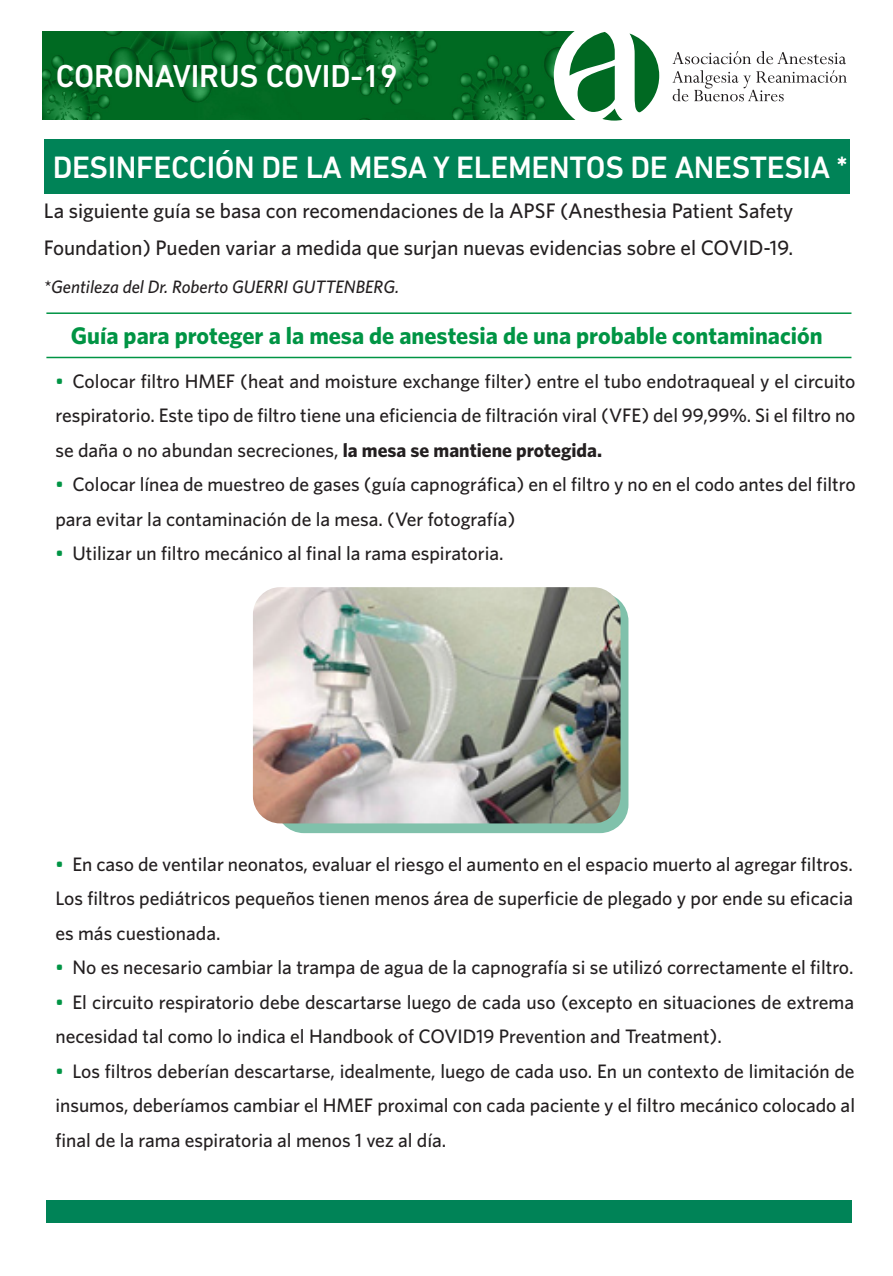
<style>
.page{position:relative;width:893px;height:1276px;background:#fff}
.page>*{position:absolute;margin:0;border:0;box-sizing:border-box;transform-origin:0 0}
.t1{font:500 32.25px "DIN Next LT Pro";letter-spacing:-.005em;color:#fff}
.t2{font:500 31.5px "DIN Next LT Pro";letter-spacing:-.01em;color:#fff}
.t3{font:700 24px "Whitney";color:#009444}
.t4{font:500 21px/37.5px "Whitney";color:#231f20}
.t5{font:500 19.5px/34.5px "Whitney";color:#231f20;text-align:justify}
.t6{font:italic 500 18px "Whitney";color:#231f20}
.s1{color:#009444}
.s2{font-weight:700}
</style>
<div class="page">
<div style="left:275px;top:592px;width:353px;height:241px;background:linear-gradient(to right,#83c2ad,#7fc0aa);border-radius:29px"></div>
<div style="left:47px;top:1199px;width:805px;height:23px;background:#008357"></div>
<img style="left:43px;top:31px;width:531px;height:88px">
<div style="left:554px;top:18px;width:114px;height:114px;background:#fff;border-radius:50%"></div>
<div style="left:44px;top:140px;width:805px;height:54px;background:#008357"></div>
<svg style="left:672px;top:51px;width:79px;height:13px"></svg>
<svg style="left:757px;top:51px;width:89px;height:13px"></svg>
<svg style="left:672px;top:70px;width:175px;height:31px"></svg>
<svg style="left:569px;top:32px;width:54px;height:89px"></svg>
<svg style="left:629px;top:33px;width:30px;height:80px"></svg>
<hr style="left:46px;top:357px;width:805px;height:1px;background:#009444">
<hr style="left:46px;top:312px;width:805px;height:2px;background:#009444">
<img style="left:253px;top:587px;width:368px;height:236px">
<h1 class="t1" style="left:56px;top:57px;width:344px">CORONAVIRUS COVID-19</h1>
<h2 class="t2" style="left:53px;top:149px;width:796px">DESINFECCIÓN DE LA MESA Y ELEMENTOS DE ANESTESIA *</h2>
<p class="t4" style="left:44px;top:191px;width:751px">La siguiente guía se basa con recomendaciones de la APSF (Anesthesia Patient Safety<br>Foundation) Pueden variar a medida que surjan nuevas evidencias sobre el COVID-19.</p>
<p class="t6" style="left:44px;top:276px;width:357px">*Gentileza del Dr. Roberto GUERRI GUTTENBERG.</p>
<p class="t3" style="left:71px;top:321px;width:753px">Guía para proteger a la mesa de anestesia de una probable contaminación</p>
<p class="t5" style="left:55px;top:363px;width:802px"><span class="s1">•</span> Colocar filtro HMEF (heat and moisture exchange filter) entre el tubo endotraqueal y el circuito respiratorio. Este tipo de filtro tiene una eficiencia de filtración viral (VFE) del 99,99%. Si el filtro no se daña o no abundan secreciones, <span class="s2">la mesa se mantiene protegida.</span></p>
<p class="t5" style="left:55px;top:466px;width:802px"><span class="s1">•</span> Colocar línea de muestreo de gases (guía capnográfica) en el filtro y no en el codo antes del filtro para evitar la contaminación de la mesa. (Ver fotografía)</p>
<p class="t5" style="left:55px;top:535px;width:450px"><span class="s1">•</span> Utilizar un filtro mecánico al final la rama espiratoria.</p>
<p class="t5" style="left:55px;top:846px;width:799px"><span class="s1">•</span> En caso de ventilar neonatos, evaluar el riesgo el aumento en el espacio muerto al agregar filtros.<br>Los filtros pediátricos pequeños tienen menos área de superficie de plegado y por ende su eficacia es más cuestionada.</p>
<p class="t5" style="left:55px;top:949px;width:800px"><span class="s1">•</span> No es necesario cambiar la trampa de agua de la capnografía si se utilizó correctamente el filtro.</p>
<p class="t5" style="left:55px;top:984px;width:800px"><span class="s1">•</span> El circuito respiratorio debe descartarse luego de cada uso (excepto en situaciones de extrema necesidad tal como lo indica el Handbook of COVID19 Prevention and Treatment).</p>
<p class="t5" style="left:55px;top:1053px;width:801px"><span class="s1">•</span> Los filtros deberían descartarse, idealmente, luego de cada uso. En un contexto de limitación de insumos, deberíamos cambiar el HMEF proximal con cada paciente y el filtro mecánico colocado al final de la rama espiratoria al menos 1 vez al día.</p>
</div>
